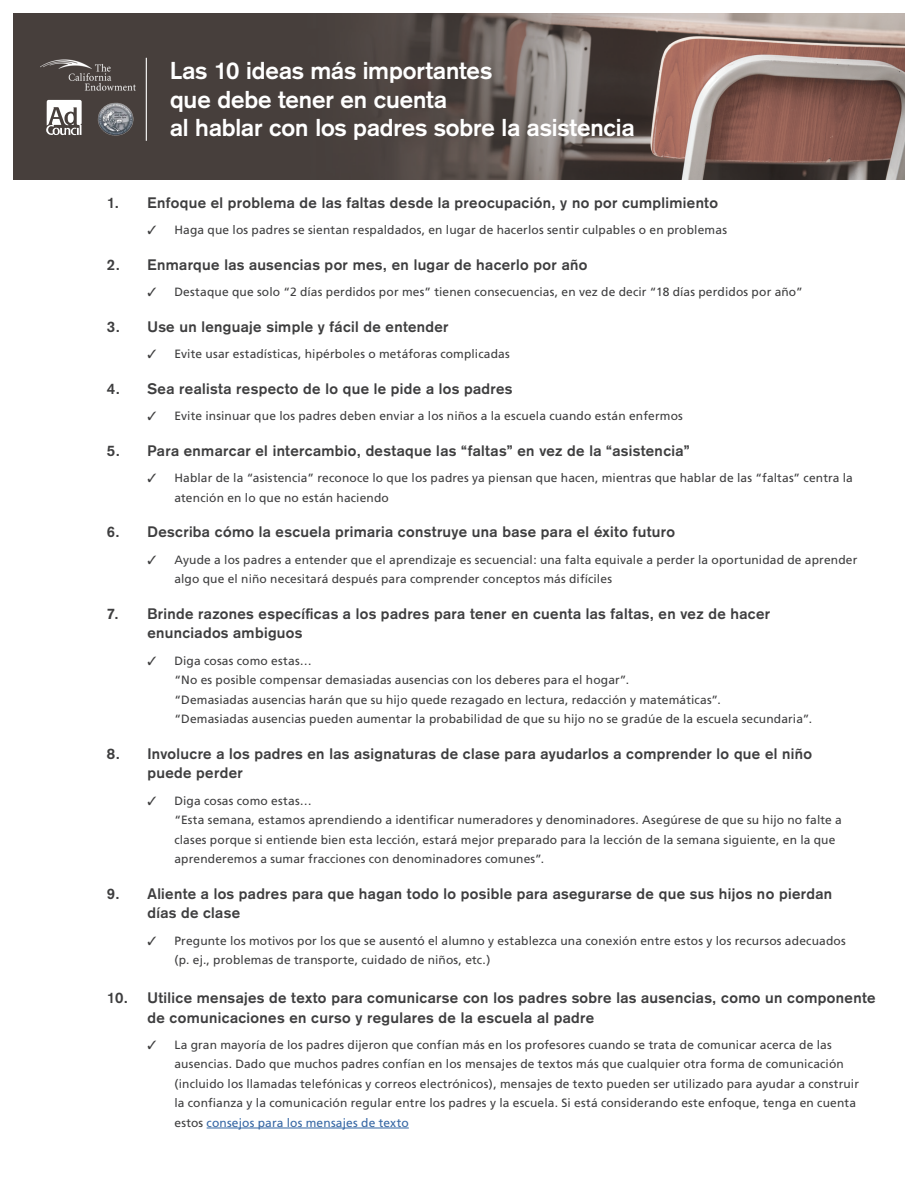
<style>
.page{position:relative;width:918px;height:1188px;background:#fff}
.page>*{position:absolute;margin:0;border:0;box-sizing:border-box;transform-origin:0 0}
.t1{font:700 24px/28.5px "Akzidenz Grotesk";letter-spacing:-.005em;color:#fff}
.t2{font:700 15px/19.5px "Akzidenz Grotesk";letter-spacing:.025em;color:#3e3e3f}
.t3{font:12px/19.5px "Frutiger";letter-spacing:.015em;color:#3e3e3f}
.s1{color:#3667a4}
</style>
<div class="page">
<img style="left:14px;top:14px;width:890px;height:165px">
<hr style="left:146px;top:58px;width:1px;height:83px;background:#fff">
<svg style="left:46px;top:100px;width:36px;height:36px"></svg>
<img style="left:96px;top:101px;width:38px;height:35px">
<img style="left:41px;top:56px;width:97px;height:37px">
<hr style="left:207px;top:1128px;width:202px;height:1px;background:#3667a4">
<h1 class="t1" style="left:170px;top:57px;width:466px">Las 10 ideas más importantes<br>que debe tener en cuenta<br>al hablar con los padres sobre la asistencia</h1>
<p class="t2" style="left:107px;top:193px;width:613px">1. Enfoque el problema de las faltas desde la preocupación, y no por cumplimiento</p>
<p class="t3" style="left:147px;top:221px;width:581px">✓ Haga que los padres se sientan respaldados, en lugar de hacerlos sentir culpables o en problemas</p>
<p class="t2" style="left:107px;top:255px;width:482px">2. Enmarque las ausencias por mes, en lugar de hacerlo por año</p>
<p class="t3" style="left:147px;top:283px;width:657px">✓ Destaque que solo “2 días perdidos por mes” tienen consecuencias, en vez de decir “18 días perdidos por año”</p>
<p class="t2" style="left:107px;top:317px;width:343px">3. Use un lenguaje simple y fácil de entender</p>
<p class="t3" style="left:147px;top:344px;width:364px">✓ Evite usar estadísticas, hipérboles o metáforas complicadas</p>
<p class="t2" style="left:107px;top:379px;width:407px">4. Sea realista respecto de lo que le pide a los padres</p>
<p class="t3" style="left:147px;top:406px;width:537px">✓ Evite insinuar que los padres deben enviar a los niños a la escuela cuando están enfermos</p>
<p class="t2" style="left:107px;top:441px;width:584px">5. Para enmarcar el intercambio, destaque las “faltas” en vez de la “asistencia”</p>
<p class="t3" style="left:174px;top:468px;width:680px;text-indent:-27px">✓ Hablar de la “asistencia” reconoce lo que los padres ya piensan que hacen, mientras que hablar de las “faltas” centra la atención en lo que no están haciendo</p>
<p class="t2" style="left:107px;top:522px;width:570px">6. Describa cómo la escuela primaria construye una base para el éxito futuro</p>
<p class="t3" style="left:174px;top:550px;width:685px;text-indent:-27px">✓ Ayude a los padres a entender que el aprendizaje es secuencial: una falta equivale a perder la oportunidad de aprender algo que el niño necesitará después para comprender conceptos más difíciles</p>
<p class="t2" style="left:147px;top:604px;width:624px;text-indent:-41px">7. Brinde razones específicas a los padres para tener en cuenta las faltas, en vez de hacer enunciados ambiguos</p>
<p class="t3" style="left:174px;top:651px;width:639px;text-indent:-27px">✓ Diga cosas como estas…<br>“No es posible compensar demasiadas ausencias con los deberes para el hogar”.<br>“Demasiadas ausencias harán que su hijo quede rezagado en lectura, redacción y matemáticas”.<br>“Demasiadas ausencias pueden aumentar la probabilidad de que su hijo no se gradúe de la escuela secundaria”.</p>
<p class="t2" style="left:147px;top:744px;width:666px;text-indent:-41px">8. Involucre a los padres en las asignaturas de clase para ayudarlos a comprender lo que el niño puede perder</p>
<p class="t3" style="left:174px;top:791px;width:669px;text-indent:-27px">✓ Diga cosas como estas…<br>“Esta semana, estamos aprendiendo a identificar numeradores y denominadores. Asegúrese de que su hijo no falte a clases porque si entiende bien esta lección, estará mejor preparado para la lección de la semana siguiente, en la que aprenderemos a sumar fracciones con denominadores comunes”.</p>
<p class="t2" style="left:147px;top:884px;width:686px;text-indent:-41px">9. Aliente a los padres para que hagan todo lo posible para asegurarse de que sus hijos no pierdan días de clase</p>
<p class="t3" style="left:174px;top:931px;width:673px;text-indent:-27px">✓ Pregunte los motivos por los que se ausentó el alumno y establezca una conexión entre estos y los recursos adecuados (p. ej., problemas de transporte, cuidado de niños, etc.)</p>
<p class="t2" style="left:147px;top:988px;width:730px;text-indent:-40px">10. Utilice mensajes de texto para comunicarse con los padres sobre las ausencias, como un componente de comunicaciones en curso y regulares de la escuela al padre</p>
<p class="t3" style="left:174px;top:1035px;width:686px;text-indent:-27px">✓ La gran mayoría de los padres dijeron que confían más en los profesores cuando se trata de comunicar acerca de las ausencias. Dado que muchos padres confían en los mensajes de textos más que cualquier otra forma de comunicación (incluido los llamadas telefónicas y correos electrónicos), mensajes de texto pueden ser utilizado para ayudar a construir la confianza y la comunicación regular entre los padres y la escuela. Si está considerando este enfoque, tenga en cuenta estos <span class="s1">consejos para los mensajes de texto</span></p>
</div>
